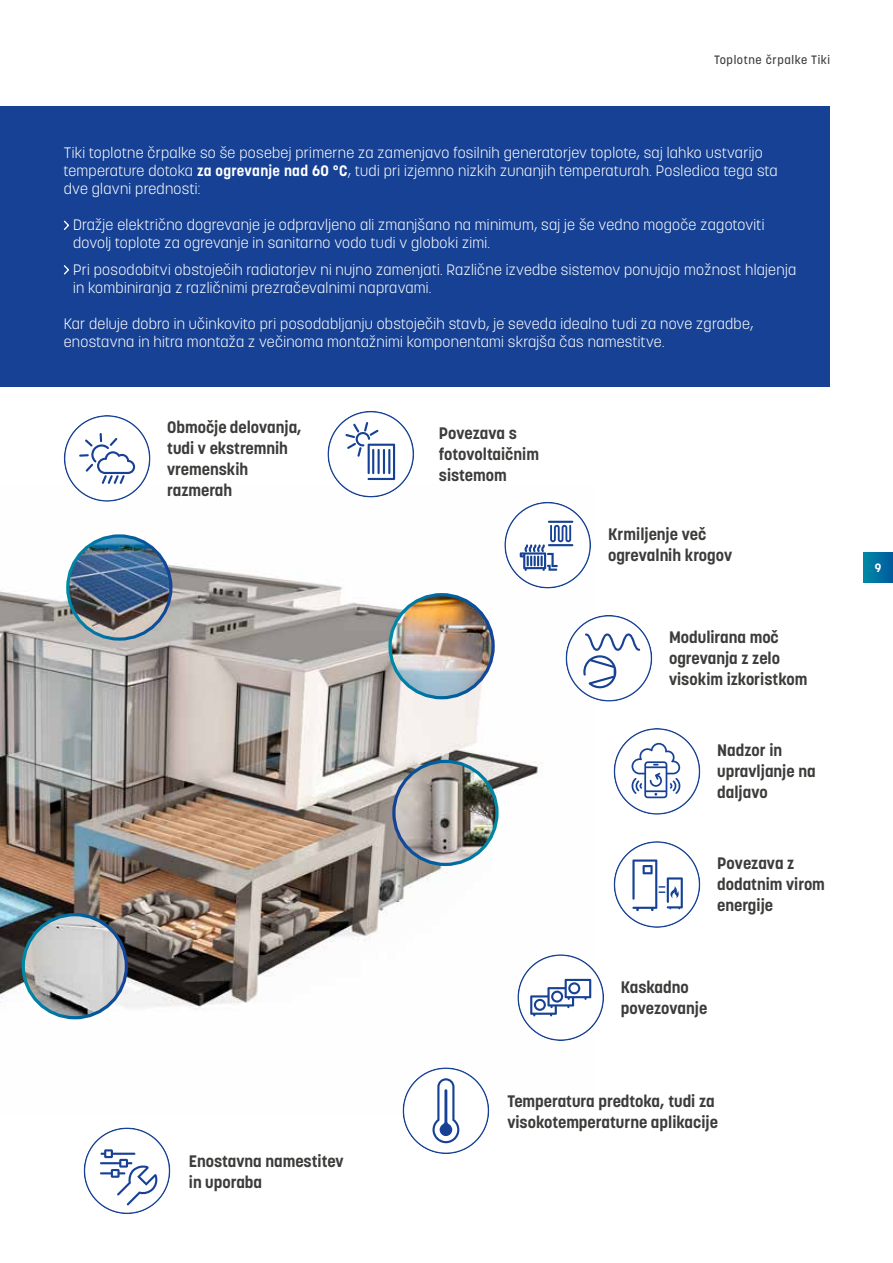
<style>
.page{position:relative;width:893px;height:1263px;background:#fff}
.page>*{position:absolute;margin:0;border:0;box-sizing:border-box;transform-origin:0 0}
.t1{font:700 16.5px/21px "Korolev";color:#3c3c3b}
.t2{font:300 15px/18px "Korolev";letter-spacing:.02em;color:#fff}
.t3{font:500 12px "Korolev";letter-spacing:.05em;color:#3c3c3b}
.t4{font:700 12px "Korolev";color:#fff}
.s1{font-weight:700}
</style>
<div class="page">
<div style="left:0;top:106px;width:829px;height:280px;background:#164194"></div>
<svg style="left:63px;top:220px;width:6px;height:10px"></svg>
<svg style="left:63px;top:265px;width:6px;height:10px"></svg>
<img style="left:0;top:497px;width:566px;height:616px">
<svg style="left:327px;top:411px;width:87px;height:86px"></svg>
<svg style="left:614px;top:841px;width:86px;height:87px"></svg>
<svg style="left:614px;top:728px;width:86px;height:87px"></svg>
<svg style="left:64px;top:415px;width:87px;height:87px"></svg>
<svg style="left:84px;top:1127px;width:86px;height:87px"></svg>
<svg style="left:517px;top:954px;width:87px;height:87px"></svg>
<svg style="left:403px;top:1067px;width:86px;height:87px"></svg>
<svg style="left:566px;top:615px;width:86px;height:87px"></svg>
<svg style="left:504px;top:502px;width:87px;height:86px"></svg>
<img style="left:394px;top:761px;width:103px;height:103px;border-radius:52px">
<div style="left:392px;top:760px;width:107px;height:106px;border:3px solid #fff;border-radius:50%"></div>
<img style="left:390px;top:595px;width:103px;height:103px;border-radius:52px">
<div style="left:388px;top:593px;width:107px;height:106px;border:3px solid #fff;border-radius:50%"></div>
<img style="left:68px;top:536px;width:103px;height:103px;border-radius:52px">
<div style="left:66px;top:534px;width:106px;height:107px;border:3px solid #fff;border-radius:50%"></div>
<img style="left:23px;top:915px;width:103px;height:103px">
<div style="left:22px;top:913px;width:106px;height:106px;border:3px solid #fff;border-radius:50%"></div>
<div style="left:863px;top:553px;width:30px;height:30px;background:linear-gradient(to right,#008aa6,#005b9e)"></div>
<p class="t3" style="left:714px;top:53px;width:117px">Toplotne črpalke Tiki</p>
<p class="t2" style="left:64px;top:144px;width:715px">Tiki toplotne črpalke so še posebej primerne za zamenjavo fosilnih generatorjev toplote, saj lahko ustvarijo temperature dotoka <span class="s1">za ogrevanje nad 60 °C</span>, tudi pri izjemno nizkih zunanjih temperaturah. Posledica tega sta dve glavni prednosti:</p>
<p class="t2" style="left:73px;top:216px;width:693px">Dražje električno dogrevanje je odpravljeno ali zmanjšano na minimum, saj je še vedno mogoče zagotoviti dovolj toplote za ogrevanje in sanitarno vodo tudi v globoki zimi.</p>
<p class="t2" style="left:73px;top:260px;width:725px">Pri posodobitvi obstoječih radiatorjev ni nujno zamenjati. Različne izvedbe sistemov ponujajo možnost hlajenja in kombiniranja z različnimi prezračevalnimi napravami.</p>
<p class="t2" style="left:64px;top:314px;width:691px">Kar deluje dobro in učinkovito pri posodabljanju obstoječih stavb, je seveda idealno tudi za nove zgradbe, enostavna in hitra montaža z večinoma montažnimi komponentami skrajša čas namestitve.</p>
<p class="t1" style="left:167px;top:417px;width:136px">Območje delovanja, tudi v ekstremnih vremenskih razmerah</p>
<p class="t1" style="left:189px;top:1150px;width:156px">Enostavna namestitev in uporaba</p>
<p class="t1" style="left:439px;top:422px;width:102px">Povezava s fotovoltaičnim sistemom</p>
<p class="t1" style="left:608px;top:524px;width:126px">Krmiljenje več ogrevalnih krogov</p>
<p class="t1" style="left:669px;top:627px;width:140px">Modulirana moč ogrevanja z zelo visokim izkoristkom</p>
<p class="t1" style="left:717px;top:740px;width:100px">Nadzor in upravljanje na daljavo</p>
<p class="t1" style="left:717px;top:853px;width:109px">Povezava z dodatnim virom energije</p>
<p class="t1" style="left:621px;top:976px;width:88px">Kaskadno povezovanje</p>
<p class="t1" style="left:507px;top:1090px;width:212px">Temperatura predtoka, tudi za visokotemperaturne aplikacije</p>
<p class="t4" style="left:875px;top:560px;width:8px">9</p>
</div>
